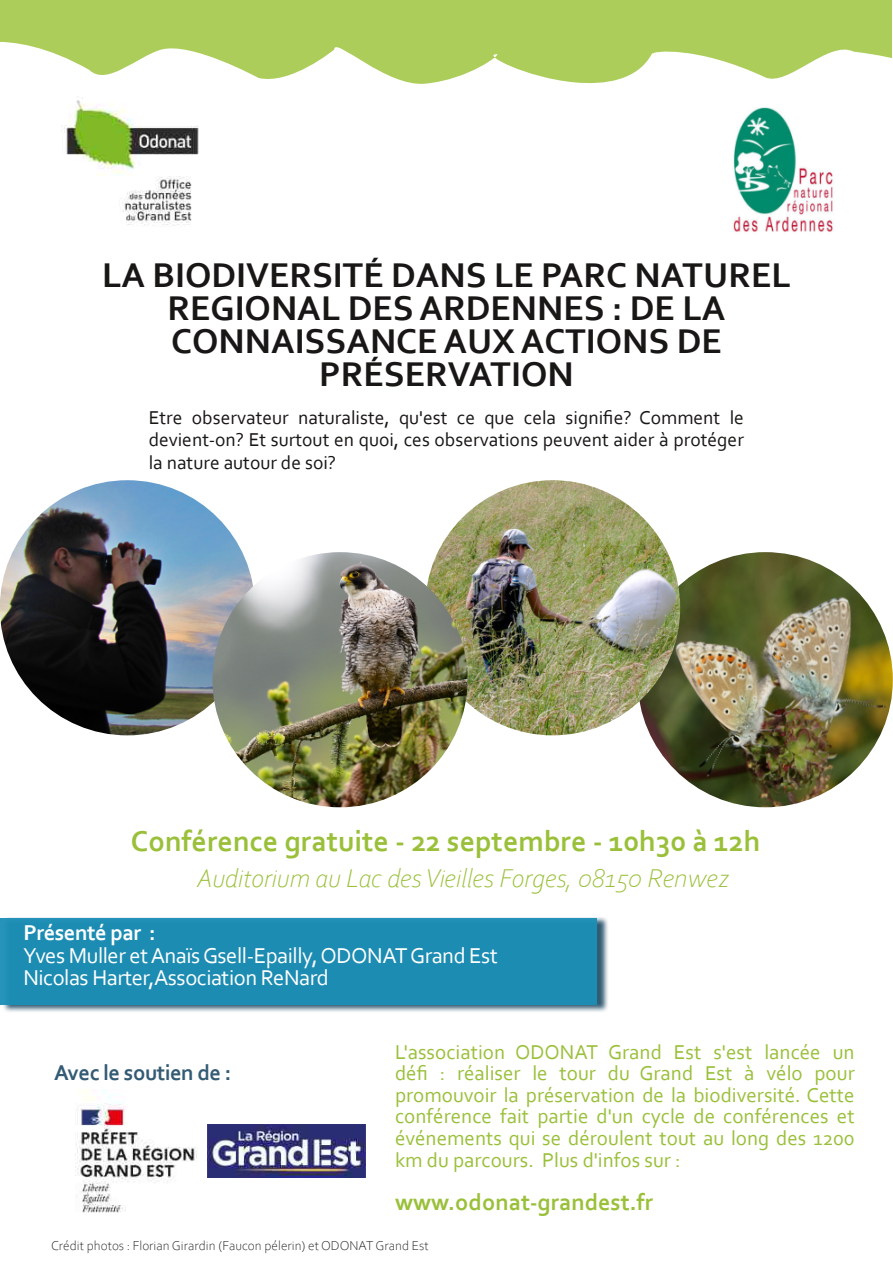
<style>
.page{position:relative;width:893px;height:1263px;background:#fff}
.page>*{position:absolute;margin:0;border:0;box-sizing:border-box;transform-origin:0 0}
.t1{font:700 36px/33px "Corbel";color:#181715;text-align:center}
.t2{font:700 30px "Corbel";color:#9ac03a}
.t3{font:italic 300 27px "Corbel";color:#9ac03a}
.t4{font:700 24px "Corbel";color:#9ac03a}
.t5{font:22.5px/22.5px "Corbel";letter-spacing:-.02em;color:#fff}
.t6{font:700 22.5px "Corbel";letter-spacing:-.02em;color:#335b74}
.t7{font:700 22.5px "Corbel";letter-spacing:-.02em;color:#fff}
.t8{font:21px/21.6px "Corbel";color:#9ac03a;text-align:justify}
.t9{font:19.5px/22.5px "Corbel";color:#181715;text-align:justify}
.t10{font:300 13.5px "Corbel";color:#181715}
</style>
<div class="page">
<div style="left:82px;top:804px;width:185px;height:185px;border:9px solid #fff;border-radius:50%"></div>
<div style="left:82px;top:1014px;width:185px;height:185px;border:9px solid #fff;border-radius:50%"></div>
<svg style="left:3px;top:917px;width:605px;height:95px"></svg>
<div style="left:0;top:918px;width:597px;height:87px;background:#1b8fb7"></div>
<div style="left:0;top:0;width:892px;height:108px;background:#accd5a"></div>
<svg style="left:0;top:41px;width:892px;height:67px;fill:#fff"></svg>
<img style="left:54px;top:89px;width:157px;height:138px">
<img style="left:207px;top:1124px;width:159px;height:53px">
<img style="left:79px;top:1089px;width:32px;height:8px">
<img style="left:724px;top:107px;width:116px;height:125px">
<img style="left:75px;top:1097px;width:132px;height:116px">
<img style="left:0;top:480px;width:255px;height:255px;border-radius:50%">
<img style="left:638px;top:552px;width:255px;height:255px;border-radius:50%">
<img style="left:425px;top:480px;width:255px;height:255px;border-radius:50%">
<img style="left:212px;top:552px;width:256px;height:255px;border-radius:50%">
<h1 class="t1" style="left:102px;top:261px;width:690px">LA BIODIVERSITÉ DANS LE PARC NATUREL<br>REGIONAL DES ARDENNES : DE LA<br>CONNAISSANCE AUX ACTIONS DE<br>PRÉSERVATION</h1>
<p class="t9" style="left:149px;top:408px;width:597px">Etre observateur naturaliste, qu'est ce que cela signifie? Comment le devient‐on? Et surtout en quoi, ces observations peuvent aider à protéger la nature autour de soi?</p>
<h2 class="t2" style="left:131px;top:829px;width:631px">Conférence gratuite ‐ 22 septembre ‐ 10h30 à 12h</h2>
<p class="t3" style="left:197px;top:866px;width:534px">Auditorium au Lac des Vieilles Forges, 08150 Renwez</p>
<p class="t7" style="left:23px;top:923px;width:134px">Présenté par :</p>
<p class="t5" style="left:23px;top:946px;width:476px">Yves Muller etAnaïsGsell‐Epailly,ODONATGrand Est<br>Nicolas Harter,Association ReNard</p>
<p class="t6" style="left:54px;top:1063px;width:179px">Avec le soutien de :</p>
<p class="t8" style="left:395px;top:1042px;width:461px">L'association ODONAT Grand Est s'est lancée un défi : réaliser le tour du Grand Est à vélo pour promouvoir la préservation de la biodiversité. Cette conférence fait partie d'un cycle de conférences et événements qui se déroulent tout au long des 1200 km du parcours. Plus d'infos sur :</p>
<p class="t4" style="left:395px;top:1192px;width:260px">www.odonat‐grandest.fr</p>
<p class="t10" style="left:51px;top:1240px;width:379px">Crédit photos : Florian Girardin (Faucon pélerin) et ODONAT Grand Est</p>
</div>
